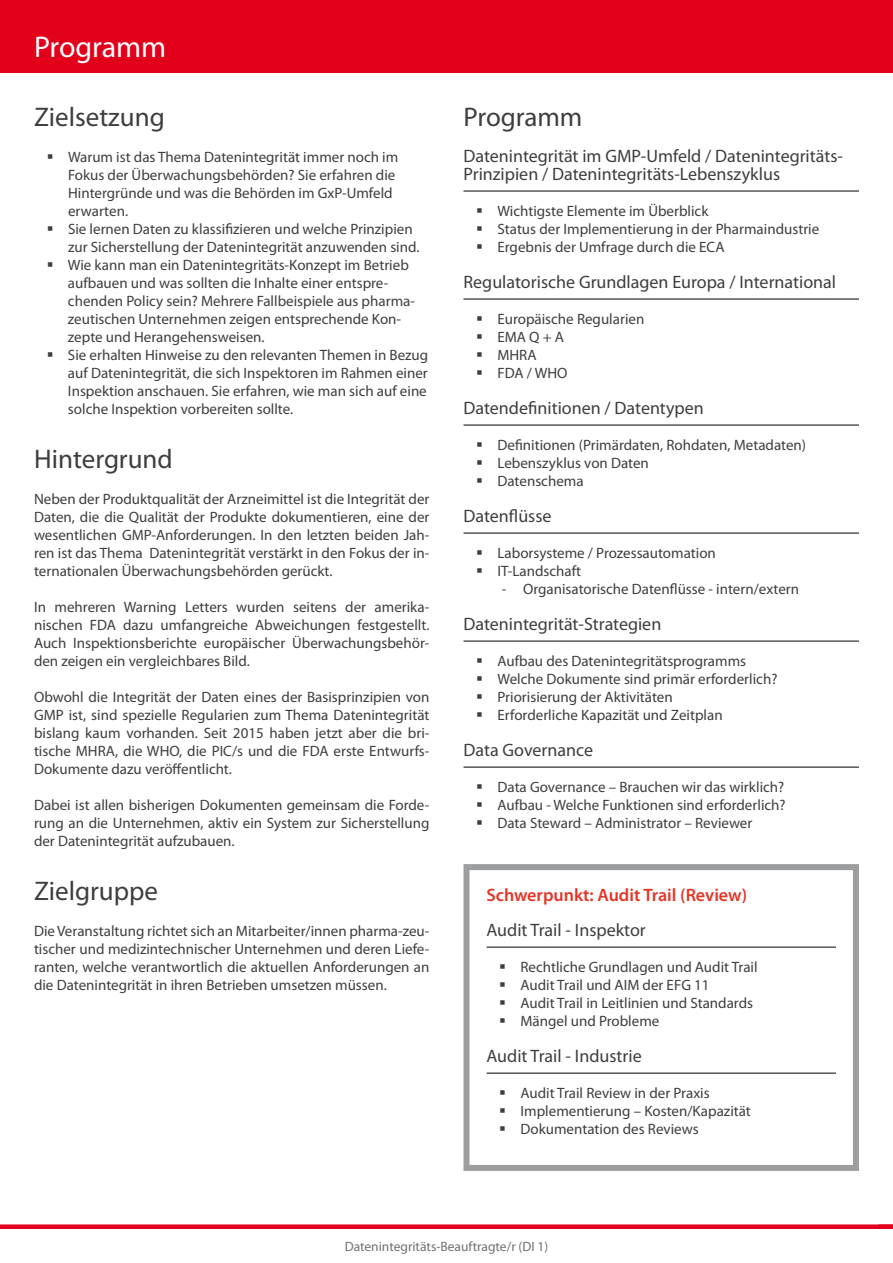
<style>
.page{position:relative;width:893px;height:1263px;background:#fff}
.page>*{position:absolute;margin:0;border:0;box-sizing:border-box;transform-origin:0 0}
.t1{font:30px "Myriad Pro";letter-spacing:-.005em;color:#fff}
.t2{font:27px "Myriad Pro";color:#3e3d40}
.t3{font:18px/18px "Myriad Pro";color:#3e3d40}
.t4{font:600 18px "Myriad Pro";color:#e53527}
.t5{font:15px/18px "Myriad Pro";color:#3e3d40}
.t6{font:13.5px "Myriad Pro";color:#707172}
</style>
<div class="page">
<div style="left:0;top:0;width:893px;height:72px;background:#e2001a"></div>
<div style="left:0;top:1224px;width:893px;height:5px;background:#e2001a"></div>
<hr style="left:463px;top:191px;width:396px;height:1px;background:#000">
<hr style="left:463px;top:299px;width:396px;height:1px;background:#000">
<hr style="left:463px;top:425px;width:396px;height:1px;background:#000">
<hr style="left:463px;top:533px;width:396px;height:1px;background:#000">
<hr style="left:463px;top:641px;width:396px;height:1px;background:#000">
<hr style="left:463px;top:767px;width:396px;height:1px;background:#000">
<hr style="left:486px;top:947px;width:350px;height:1px;background:#000">
<hr style="left:486px;top:1073px;width:350px;height:1px;background:#000">
<div style="left:463px;top:864px;width:396px;height:307px;border:6px solid #9c9e9f"></div>
<h1 class="t1" style="left:34px;top:30px;width:134px">Programm</h1>
<h2 class="t2" style="left:34px;top:102px;width:132px">Zielsetzung</h2>
<p class="t5" style="left:68px;top:148px;width:362px">Warum ist das Thema Datenintegrität immer noch im Fokus der Überwachungsbehörden? Sie erfahren die Hintergründe und was die Behörden im GxP-Umfeld erwarten.<br>Sie lernen Daten zu klassifizieren und welche Prinzipien zur Sicherstellung der Datenintegrität anzuwenden sind.<br>Wie kann man ein Datenintegritäts-Konzept im Betrieb aufbauen und was sollten die Inhalte einer entspre&shy;chenden Policy sein? Mehrere Fallbeispiele aus pharma&shy;zeutischen Unternehmen zeigen entsprechende Kon&shy;zepte und Herangehensweisen.<br>Sie erhalten Hinweise zu den relevanten Themen in Bezug auf Datenintegrität, die sich Inspektoren im Rahmen einer Inspektion anschauen. Sie erfahren, wie man sich auf eine solche Inspektion vorbereiten sollte.</p>
<h2 class="t2" style="left:34px;top:444px;width:140px">Hintergrund</h2>
<p class="t5" style="left:34px;top:490px;width:397px;text-align:justify">Neben der Produktqualität der Arzneimittel ist die Integrität der Daten, die die Qualität der Produkte dokumentieren, eine der wesentlichen GMP-Anforderungen. In den letzten beiden Jah&shy;ren ist das Thema Datenintegrität verstärkt in den Fokus der in&shy;ternationalen Überwachungsbehörden gerückt.</p>
<p class="t5" style="left:34px;top:598px;width:397px;text-align:justify">In mehreren Warning Letters wurden seitens der amerika&shy;nischen FDA dazu umfangreiche Abweichungen festgestellt.<br>Auch Inspektionsberichte europäischer Überwachungsbehör&shy;den zeigen ein vergleichbares Bild.</p>
<p class="t5" style="left:34px;top:688px;width:397px;text-align:justify">Obwohl die Integrität der Daten eines der Basisprinzipien von GMP ist, sind spezielle Regularien zum Thema Datenintegrität bislang kaum vorhanden. Seit 2015 haben jetzt aber die bri&shy;tische MHRA, die WHO, die PIC/s und die FDA erste Entwurfs-Dokumente dazu veröffentlicht.</p>
<p class="t5" style="left:34px;top:796px;width:397px;text-align:justify">Dabei ist allen bisherigen Dokumenten gemeinsam die Forde&shy;rung an die Unternehmen, aktiv ein System zur Sicherstellung der Datenintegrität aufzubauen.</p>
<h2 class="t2" style="left:34px;top:876px;width:126px">Zielgruppe</h2>
<p class="t5" style="left:34px;top:922px;width:397px;text-align:justify">Die Veranstaltung richtet sich an Mitarbeiter/innen pharma-zeu&shy;tischer und medizintechnischer Unternehmen und deren Liefe&shy;ranten, welche verantwortlich die aktuellen Anforderungen an die Datenintegrität in ihren Betrieben umsetzen müssen.</p>
<h2 class="t2" style="left:463px;top:102px;width:120px">Programm</h2>
<p class="t3" style="left:463px;top:147px;width:381px">Datenintegrität im GMP-Umfeld / Datenintegritäts-<br>Prinzipien / Datenintegritäts-Lebenszyklus</p>
<p class="t5" style="left:497px;top:202px;width:323px">Wichtigste Elemente im Überblick<br>Status der Implementierung in der Pharmaindustrie<br>Ergebnis der Umfrage durch die ECA</p>
<p class="t3" style="left:463px;top:273px;width:374px">Regulatorische Grundlagen Europa / International</p>
<p class="t5" style="left:497px;top:310px;width:148px">Europäische Regularien<br>EMA Q + A<br>MHRA<br>FDA / WHO</p>
<p class="t3" style="left:463px;top:399px;width:242px">Datendefinitionen / Datentypen</p>
<p class="t5" style="left:497px;top:436px;width:310px">Definitionen (Primärdaten, Rohdaten, Metadaten)<br>Lebenszyklus von Daten<br>Datenschema</p>
<p class="t3" style="left:463px;top:507px;width:90px">Datenflüsse</p>
<p class="t5" style="left:497px;top:544px;width:220px">Laborsysteme / Prozessautomation<br>IT-Landschaft</p>
<p class="t5" style="left:502px;top:580px;width:299px">- Organisatorische Datenflüsse - intern/extern</p>
<p class="t3" style="left:463px;top:615px;width:199px">Datenintegrität-Strategien</p>
<p class="t5" style="left:497px;top:652px;width:281px">Aufbau des Datenintegritätsprogramms Welche Dokumente sind primär erforderlich?<br>Priorisierung der Aktivitäten<br>Erforderliche Kapazität und Zeitplan</p>
<p class="t3" style="left:463px;top:741px;width:131px">Data Governance</p>
<p class="t5" style="left:497px;top:778px;width:290px;text-align:justify">Data Governance – Brauchen wir das wirklich?<br>Aufbau - Welche Funktionen sind erforderlich?<br>Data Steward – Administrator – Reviewer</p>
<p class="t4" style="left:486px;top:883px;width:262px">Schwerpunkt: Audit Trail (Review)</p>
<p class="t3" style="left:486px;top:921px;width:161px">Audit Trail - Inspektor</p>
<p class="t5" style="left:520px;top:958px;width:239px">Rechtliche Grundlagen und Audit Trail<br>Audit Trail und AIM der EFG 11<br>Audit Trail in Leitlinien und Standards<br>Mängel und Probleme</p>
<p class="t3" style="left:486px;top:1047px;width:157px">Audit Trail - Industrie</p>
<p class="t5" style="left:520px;top:1084px;width:232px">Audit Trail Review in der Praxis<br>Implementierung – Kosten/Kapazität<br>Dokumentation des Reviews</p>
<p class="t6" style="left:345px;top:1239px;width:205px">Datenintegritäts-Beauftragte/r (DI 1)</p>
</div>
